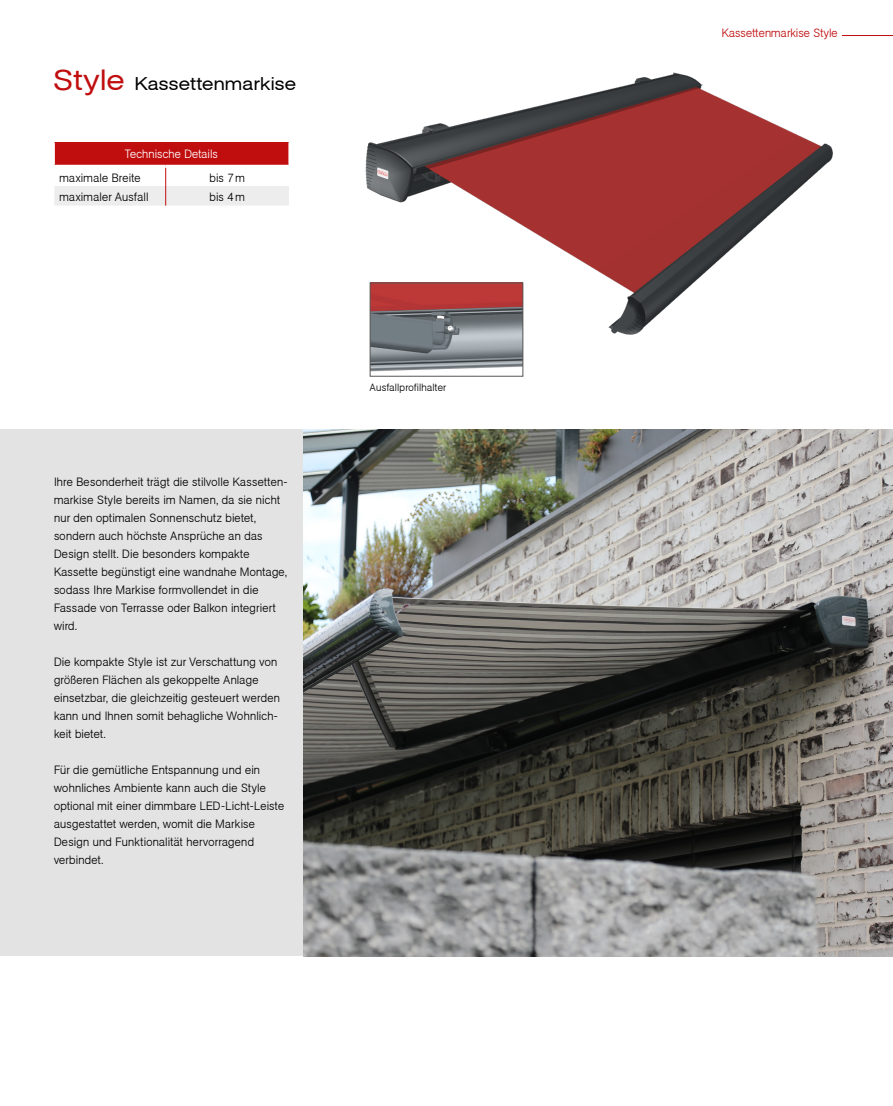
<style>
.page{position:relative;width:893px;height:1106px;background:#fff}
.page>*{position:absolute;margin:0;border:0;box-sizing:border-box;transform-origin:0 0}
.t1{font:18px "Agba Extended Normal";letter-spacing:.025em;color:#000}
.t2{font:700 12px/18px "Agba Small";letter-spacing:.01em;color:#000}
.t3{font:700 12px "Agba Small";color:#c00d0e}
.t4{font:700 12px "Agba Small";color:#fff}
.t5{font:700 10.5px "Agba Small";letter-spacing:.01em;color:#000}
.s1{font-size:28.5px;color:#c00d0e}
</style>
<div class="page">
<div style="left:0;top:429px;width:893px;height:527px;background:#e3e3e3"></div>
<hr style="left:842px;top:35px;width:51px;height:1px;background:#c00d0e">
<svg style="left:54px;top:142px;width:235px;height:63px"></svg>
<img style="left:365px;top:72px;width:468px;height:270px">
<img style="left:304px;top:429px;width:589px;height:527px">
<img style="left:372px;top:285px;width:149px;height:87px">
<div style="left:370px;top:283px;width:153px;height:93px;border:1px solid #575756"></div>
<h1 class="t1" style="left:54px;top:73px;width:244px"><span class="s1">Style</span> Kassettenmarkise</h1>
<p class="t4" style="left:125px;top:147px;width:94px">Technische Details</p>
<p class="t2" style="left:59px;top:168px;width:83px">maximale Breite</p>
<p class="t2" style="left:209px;top:168px;width:37px">bis 7m</p>
<p class="t2" style="left:59px;top:188px;width:90px">maximaler Ausfall</p>
<p class="t2" style="left:209px;top:188px;width:37px">bis 4m</p>
<p class="t2" style="left:54px;top:473px;width:235px">Ihre Besonderheit trägt die stilvolle Kassetten&shy;markise Style bereits im Namen, da sie nicht nur den optimalen Sonnenschutz bietet, sondern auch höchste Ansprüche an das Design stellt. Die besonders kompakte Kassette begünstigt eine wandnahe Montage, sodass Ihre Markise formvollendet in die Fassade von Terrasse oder Balkon integriert wird.</p>
<p class="t2" style="left:54px;top:653px;width:228px">Die kompakte Style ist zur Verschattung von größeren Flächen als gekoppelte Anlage einsetzbar, die gleichzeitig gesteuert werden kann und Ihnen somit behagliche Wohnlich&shy;keit bietet.</p>
<p class="t2" style="left:54px;top:761px;width:232px">Für die gemütliche Entspannung und ein wohnliches Ambiente kann auch die Style optional mit einer dimmbare LED-Licht-Leiste ausgestattet werden, womit die Markise Design und Funktionalität hervorragend verbindet.</p>
<p class="t5" style="left:370px;top:381px;width:78px">Ausfallprofilhalter</p>
<p class="t3" style="left:722px;top:26px;width:117px">Kassettenmarkise Style</p>
</div>
